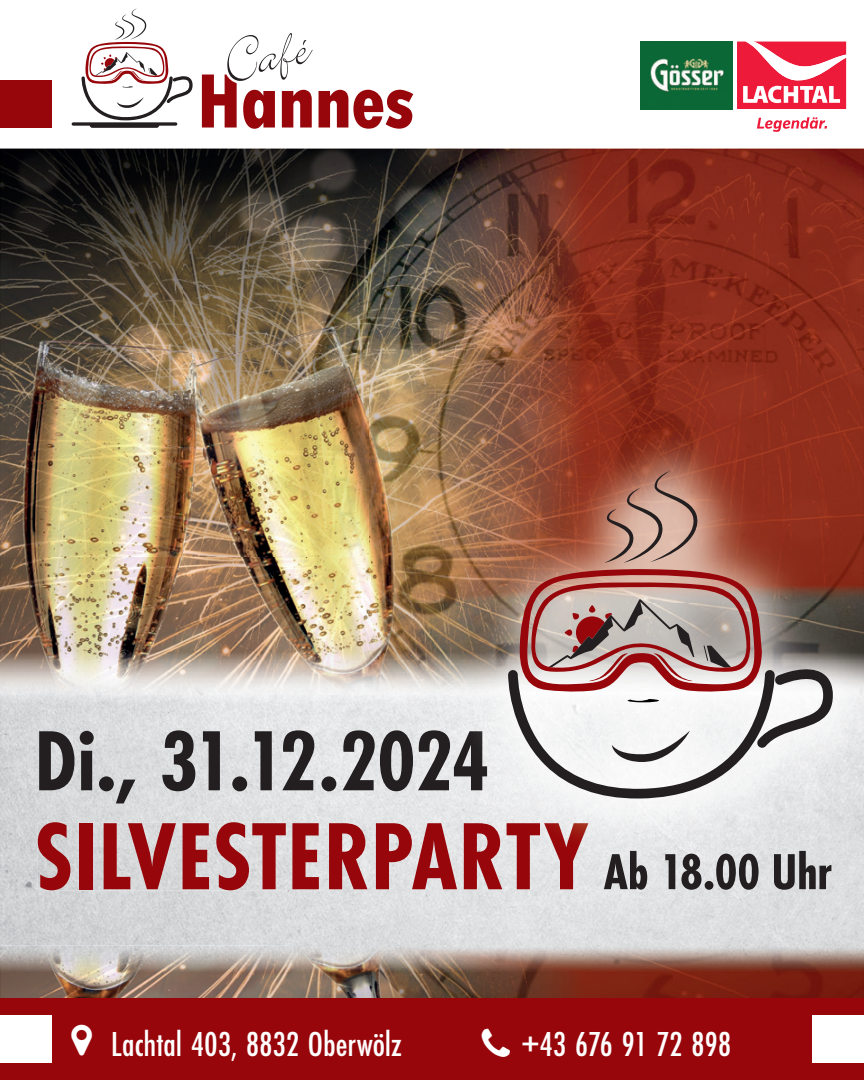
<style>
.page{position:relative;width:864px;height:1080px;background:#fff}
.page>*{position:absolute;margin:0;border:0;box-sizing:border-box;transform-origin:0 0}
.t1{font:700 99px "Futura PT Cond";letter-spacing:.01em;color:#97060a}
.t2{font:700 88.5px "Futura PT Cond";letter-spacing:-.015em;color:#231f20}
.t3{font:700 52.5px "Futura PT Cond";letter-spacing:-.005em;color:#231f20}
.t4{font:500 36px "Futura PT Cond";letter-spacing:-.005em;color:#fff}
</style>
<div class="page">
<img style="left:0;top:695px;width:288px;height:250px">
<img style="left:288px;top:695px;width:173px;height:35px">
<div style="left:288px;top:803px;width:173px;height:19px;background:#e4e5e7"></div>
<div style="left:576px;top:859px;width:96px;height:86px;background:#e0e1e3"></div>
<div style="left:768px;top:859px;width:96px;height:86px;background:#dcdddf"></div>
<img style="left:288px;top:890px;width:288px;height:55px">
<div style="left:672px;top:890px;width:96px;height:55px;background:#dedfe1"></div>
<img style="left:38px;top:822px;width:459px;height:68px">
<div style="left:497px;top:859px;width:91px;height:31px;background:#e2e3e5"></div>
<img style="left:39px;top:730px;width:422px;height:73px">
<div style="left:604px;top:859px;width:227px;height:31px;background:#e1e2e4"></div>
<svg style="left:319px;top:90px;width:94px;height:39px"></svg>
<svg style="left:202px;top:33px;width:111px;height:96px"></svg>
<svg style="left:72px;top:8px;width:121px;height:120px"></svg>
<svg style="left:737px;top:42px;width:109px;height:67px"></svg>
<svg style="left:757px;top:117px;width:70px;height:15px"></svg>
<img style="left:0;top:149px;width:368px;height:511px">
<img style="left:368px;top:149px;width:3px;height:409px">
<img style="left:368px;top:558px;width:93px;height:102px">
<img style="left:0;top:660px;width:461px;height:35px">
<img style="left:0;top:945px;width:371px;height:53px">
<img style="left:371px;top:149px;width:394px;height:181px">
<img style="left:765px;top:149px;width:99px;height:275px">
<img style="left:371px;top:330px;width:197px;height:181px">
<img style="left:568px;top:330px;width:198px;height:94px">
<img style="left:371px;top:511px;width:90px;height:91px">
<img style="left:371px;top:945px;width:493px;height:53px">
<img style="left:640px;top:42px;width:92px;height:67px">
<div style="left:0;top:80px;width:51px;height:48px;background:#97060a"></div>
<div style="left:0;top:998px;width:864px;height:82px;background:#97060a"></div>
<div style="left:0;top:1015px;width:51px;height:48px;background:#fff"></div>
<div style="left:813px;top:1015px;width:51px;height:48px;background:#fff"></div>
<img style="left:461px;top:424px;width:403px;height:435px">
<img style="left:863px;top:424px;width:1px;height:178px">
<img style="left:461px;top:822px;width:127px;height:37px">
<img style="left:461px;top:730px;width:26px;height:73px">
<img style="left:604px;top:851px;width:227px;height:8px">
<svg style="left:604px;top:470px;width:94px;height:93px;background:#b98c7b"></svg>
<svg style="left:508px;top:569px;width:325px;height:230px"></svg>
<h2 class="t2" style="left:35px;top:710px;width:457px">Di., 31.12.2024</h2>
<h1 class="t1" style="left:34px;top:799px;width:556px">SILVESTERPARTY</h1>
<h3 class="t3" style="left:604px;top:841px;width:230px">Ab 18.00 Uhr</h3>
<p class="t4" style="left:111px;top:1023px;width:292px">Lachtal 403, 8832 Oberwölz</p>
<p class="t4" style="left:521px;top:1023px;width:212px">+43 676 91 72 898</p>
</div>
